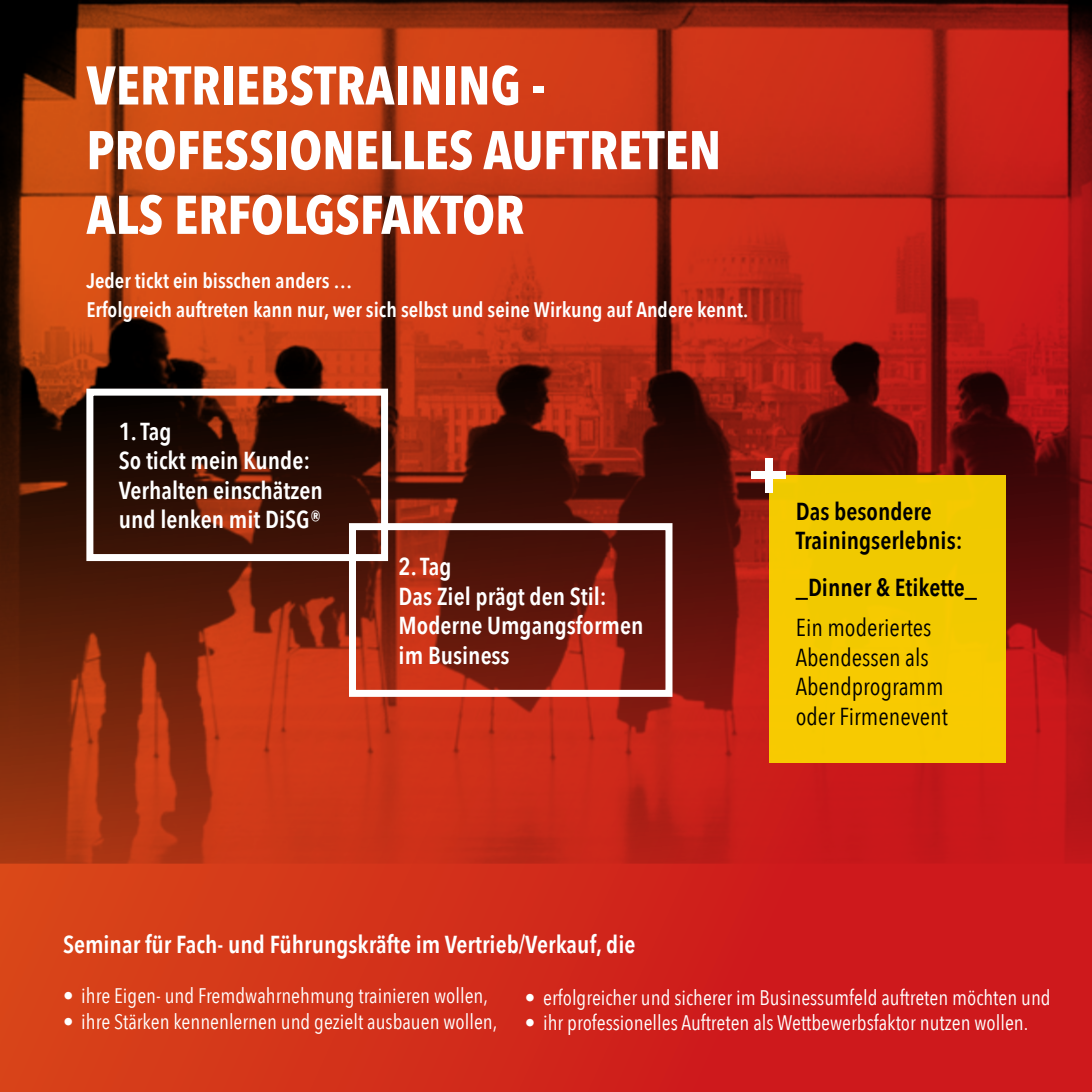
<style>
.page{position:relative;width:1092px;height:1092px;background:#fff}
.page>*{position:absolute;margin:0;border:0;box-sizing:border-box;transform-origin:0 0}
.t1{font:700 53.9px/64.6px "Avenir Next Condensed";color:#fff}
.t2{font:600 24.5px/29.4px "Avenir Next Condensed";color:#fff}
.t3{font:24.5px/29.4px "Avenir Next Condensed";color:#000}
.t4{font:600 24.5px/29.4px "Avenir Next Condensed";color:#000}
.t5{font:21px "Avenir Next Condensed";color:#fff}
.t6{font:600 21px/28.7px "Avenir Next Condensed";color:#fff}
</style>
<div class="page">
<div style="left:0;top:0;width:1091px;height:1091px;background:linear-gradient(to right,#d84419,#cc101d)"></div>
<img style="left:0;top:0;width:1091px;height:863px">
<div style="left:86px;top:388px;width:302px;height:173px;border:7px solid #fff"></div>
<div style="left:349px;top:523px;width:323px;height:173px;border:7px solid #fff"></div>
<div style="left:768px;top:475px;width:237px;height:287px;background:#f5c901"></div>
<div style="left:765px;top:457px;width:7px;height:35px;background:#fff"></div>
<div style="left:751px;top:471px;width:35px;height:8px;background:#fff"></div>
<h1 class="t1" style="left:86px;top:53px;width:636px">VERTRIEBSTRAINING -<br>PROFESSIONELLES AUFTRETEN<br>ALS ERFOLGSFAKTOR</h1>
<p class="t6" style="left:86px;top:265px;width:663px">Jeder tickt ein bisschen anders …<br>Erfolgreich auftreten kann nur, wer sich selbst und seine Wirkung auf Andere kennt.</p>
<p class="t2" style="left:119px;top:416px;width:205px">1. Tag<br>So tickt mein Kunde:<br>Verhalten einschätzen und lenken mit DiSG®</p>
<p class="t2" style="left:398px;top:551px;width:246px">2. Tag<br>Das Ziel prägt den Stil:<br>Moderne Umgangsformen im Business</p>
<p class="t4" style="left:795px;top:496px;width:168px">Das besondere<br>Trainingserlebnis:</p>
<p class="t4" style="left:795px;top:572px;width:183px">_Dinner &amp; Etikette_</p>
<p class="t3" style="left:795px;top:611px;width:154px">Ein moderiertes<br>Abendessen als<br>Abendprogramm oder Firmenevent</p>
<p class="t2" style="left:63px;top:928px;width:574px">Seminar für Fach- und Führungskräfte im Vertrieb/Verkauf, die</p>
<p class="t5" style="left:63px;top:978px;width:426px">• ihre Eigen- und Fremdwahrnehmung trainieren wollen,</p>
<p class="t5" style="left:63px;top:1003px;width:436px">• ihre Stärken kennenlernen und gezielt ausbauen wollen,</p>
<p class="t5" style="left:525px;top:979px;width:527px">• erfolgreicher und sicherer im Businessumfeld auftreten möchten und</p>
<p class="t5" style="left:525px;top:1004px;width:505px">• ihr professionelles Auftreten als Wettbewerbsfaktor nutzen wollen.</p>
</div>
